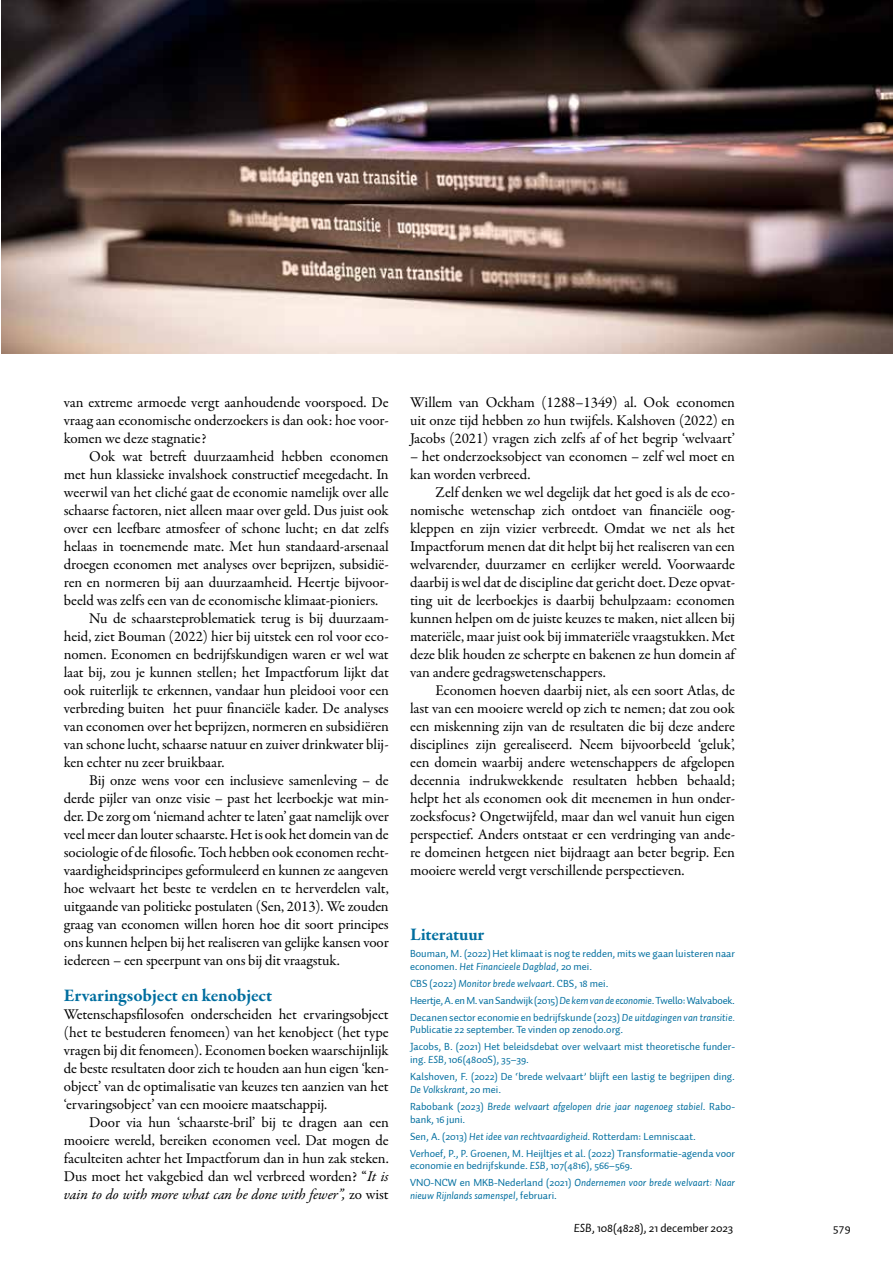
<style>
.page{position:relative;width:893px;height:1263px;background:#fff}
.page>*{position:absolute;margin:0;border:0;box-sizing:border-box;transform-origin:0 0}
.t1{font:700 18px "Garamond Premr Pro";letter-spacing:-.005em;color:#006e9f}
.t2{font:15px/18px "Garamond Premr Pro";letter-spacing:-.01em;color:#000;text-align:justify}
.t3{font:12px "Auto 1";letter-spacing:-.005em;color:#000}
.t4{font:10.5px/17px "Auto 1";color:#006e9f}
.t5{font:italic 10.5px/17px "Auto 1";color:#006e9f}
.s1{font-style:italic}
.s2{font-style:normal}
</style>
<div class="page">
<img style="left:1px;top:0;width:892px;height:353px">
<p class="t2" style="left:64px;top:394px;width:327px">van extreme armoede vergt aanhoudende voorspoed. De vraag aan economische onderzoekers is dan ook: hoe voor&shy;komen we deze stagnatie?</p>
<p class="t2" style="left:89px;top:448px;width:301px">Ook wat betreft duurzaamheid hebben economen</p>
<p class="t2" style="left:64px;top:466px;width:326px">met hun klassieke invalshoek constructief meegedacht. In</p>
<p class="t2" style="left:64px;top:484px;width:326px">weerwil van het cliché gaat de economie namelijk over alle</p>
<p class="t2" style="left:64px;top:502px;width:326px">schaarse factoren, niet alleen maar over geld. Dus juist ook</p>
<p class="t2" style="left:64px;top:520px;width:327px">over een leefbare atmosfeer of schone lucht; en dat zelfs</p>
<p class="t2" style="left:64px;top:538px;width:326px">helaas in toenemende mate. Met hun standaard-arsenaal</p>
<p class="t2" style="left:64px;top:556px;width:326px">droegen economen met analyses over beprijzen, subsidië-</p>
<p class="t2" style="left:64px;top:574px;width:326px">ren en normeren bij aan duurzaamheid. Heertje bijvoor-</p>
<p class="t2" style="left:64px;top:592px;width:316px">beeld was zelfs een van de economische klimaat-pioniers.</p>
<p class="t2" style="left:89px;top:610px;width:301px">Nu de schaarsteproblematiek terug is bij duurzaam-</p>
<p class="t2" style="left:64px;top:628px;width:326px">heid, ziet Bouman (2022) hier bij uitstek een rol voor eco-</p>
<p class="t2" style="left:64px;top:646px;width:326px">nomen. Economen en bedrijfskundigen waren er wel wat</p>
<p class="t2" style="left:64px;top:664px;width:327px">laat bij, zou je kunnen stellen; het Impactforum lijkt dat</p>
<p class="t2" style="left:64px;top:682px;width:327px">ook ruiterlijk te erkennen, vandaar hun pleidooi voor een</p>
<p class="t2" style="left:64px;top:700px;width:326px">verbreding buiten het puur financiële kader. De analyses</p>
<p class="t2" style="left:64px;top:718px;width:327px">van economen over het beprijzen, normeren en subsidiëren</p>
<p class="t2" style="left:64px;top:736px;width:326px">van schone lucht, schaarse natuur en zuiver drinkwater blij-</p>
<p class="t2" style="left:64px;top:754px;width:162px">ken echter nu zeer bruikbaar.</p>
<p class="t2" style="left:89px;top:772px;width:301px">Bij onze wens voor een inclusieve samenleving – de</p>
<p class="t2" style="left:64px;top:790px;width:326px">derde pijler van onze visie – past het leerboekje wat min-</p>
<p class="t2" style="left:64px;top:808px;width:326px">der. De zorg om ‘niemand achter te laten’ gaat namelijk over</p>
<p class="t2" style="left:64px;top:826px;width:326px">veel meer dan louter schaarste. Het is ook het domein van de</p>
<p class="t2" style="left:64px;top:844px;width:326px">sociologie of de filosofie. Toch hebben ook economen recht-</p>
<p class="t2" style="left:64px;top:862px;width:326px">vaardigheidsprincipes geformuleerd en kunnen ze aangeven</p>
<p class="t2" style="left:64px;top:880px;width:326px">hoe welvaart het beste te verdelen en te herverdelen valt,</p>
<p class="t2" style="left:64px;top:898px;width:326px">uitgaande van politieke postulaten (Sen, 2013). We zouden</p>
<p class="t2" style="left:64px;top:916px;width:326px">graag van economen willen horen hoe dit soort principes</p>
<p class="t2" style="left:64px;top:934px;width:326px">ons kunnen helpen bij het realiseren van gelijke kansen voor</p>
<p class="t2" style="left:64px;top:952px;width:278px">iedereen – een speerpunt van ons bij dit vraagstuk.</p>
<p class="t1" style="left:64px;top:984px;width:210px">Ervaringsobject en kenobject</p>
<p class="t2" style="left:64px;top:1006px;width:326px">Wetenschapsfilosofen onderscheiden het ervaringsobject (het te bestuderen fenomeen) van het kenobject (het type vragen bij dit fenomeen). Economen boeken waarschijnlijk de beste resultaten door zich te houden aan hun eigen ‘ken&shy;object’ van de optimalisatie van keuzes ten aanzien van het ‘ervaringsobject’ van een mooiere maatschappij.</p>
<p class="t2" style="left:64px;top:1114px;width:327px;text-indent:26px">Door via hun ‘schaarste-bril’ bij te dragen aan een mooiere wereld, bereiken economen veel. Dat mogen de faculteiten achter het Impactforum dan in hun zak steken.<br>Dus moet het vakgebied dan wel verbreed worden? “<span class="s1">It is vain to do with more what can be done with fewer”,</span> zo wist</p>
<p class="t2" style="left:410px;top:394px;width:327px">Willem van Ockham (1288–1349) al. Ook economen uit onze tijd hebben zo hun twijfels. Kalshoven (2022) en Jacobs (2021) vragen zich zelfs af of het begrip ‘welvaart’</p>
<p class="t2" style="left:410px;top:448px;width:326px">– het onderzoeksobject van economen – zelf wel moet en kan worden verbreed.</p>
<p class="t2" style="left:410px;top:484px;width:327px;text-indent:26px">Zelf denken we wel degelijk dat het goed is als de eco&shy;nomische wetenschap zich ontdoet van financiële oog&shy;kleppen en zijn vizier verbreedt. Omdat we net als het Impactforum menen dat dit helpt bij het realiseren van een welvarender, duurzamer en eerlijker wereld. Voorwaarde daarbij is wel dat de discipline dat gericht doet. Deze opvat&shy;ting uit de leerboekjes is daarbij behulpzaam: economen kunnen helpen om de juiste keuzes te maken, niet alleen bij materiële, maar juist ook bij immateriële vraagstukken. Met deze blik houden ze scherpte en bakenen ze hun domein af van andere gedragswetenschappers.</p>
<p class="t2" style="left:410px;top:682px;width:327px;text-indent:26px">Economen hoeven daarbij niet, als een soort Atlas, de last van een mooiere wereld op zich te nemen; dat zou ook een miskenning zijn van de resultaten die bij deze andere disciplines zijn gerealiseerd. Neem bijvoorbeeld ‘geluk’, een domein waarbij andere wetenschappers de afgelopen decennia indrukwekkende resultaten hebben behaald; helpt het als economen ook dit meenemen in hun onder&shy;zoeksfocus? Ongetwijfeld, maar dan wel vanuit hun eigen perspectief. Anders ontstaat er een verdringing van ande&shy;re domeinen hetgeen niet bijdraagt aan beter begrip. Een mooiere wereld vergt verschillende perspectieven.</p>
<p class="t1" style="left:410px;top:923px;width:76px">Literatuur</p>
<p class="t4" style="left:410px;top:947px;width:326px;line-height:12.8px">Bouman, M. (2022) Het klimaat is nog te redden, mits we gaan luisteren naar economen. <span class="s1">Het Financieele Dagblad</span>, 20 mei.</p>
<p class="t4" style="left:410px;top:975px;width:326px">CBS (2022) <span class="s1">Monitor brede welvaart</span>. CBS, 18 mei.<br>Heertje, A. en M. van Sandwijk (2015) <span class="s1">De kern van de economie</span>. Twello: Walvaboek.<br>Decanen sector economie en bedrijfskunde (2023) <span class="s1">De uitdagingen van transitie.</span></p>
<p class="t4" style="left:410px;top:1021px;width:326px">Publicatie 22 september. Te vinden op zenodo.org.<br>Jacobs, B. (2021) Het beleidsdebat over welvaart mist theoretische funder-</p>
<p class="t4" style="left:410px;top:1051px;width:326px">ing. <span class="s1">ESB,</span> 106(4800S), 35–39.<br>Kalshoven, F. (2022) De ‘brede welvaart’ blijft een lastig te begrijpen ding.</p>
<p class="t5" style="left:410px;top:1081px;width:326px">De Volkskrant<span class="s2">, 20 mei.<br>Rabobank (2023)</span> Brede welvaart afgelopen drie jaar nagenoeg stabiel<span class="s2">. Rabo-</span></p>
<p class="t4" style="left:410px;top:1111px;width:326px">bank, 16 juni.<br>Sen, A. (2013) <span class="s1">Het idee van rechtvaardigheid</span>. Rotterdam: Lemniscaat.<br>Verhoef, P., P. Groenen, M. Heijltjes et al. (2022) Transformatie-agenda voor</p>
<p class="t4" style="left:410px;top:1157px;width:326px">economie en bedrijfskunde. <span class="s1">ESB</span>, 107(4816), 566–569.<br>VNO-NCW en MKB-Nederland (2021) <span class="s1">Ondernemen voor brede welvaart: Naar</span></p>
<p class="t5" style="left:410px;top:1187px;width:148px">nieuw Rijnlands samenspel<span class="s2">, februari.</span></p>
<p class="t3" style="left:574px;top:1221px;width:161px"><span class="s1">ESB</span>, 108(4828), 21 december 2023</p>
<p class="t3" style="left:833px;top:1221px;width:19px">579</p>
</div>
